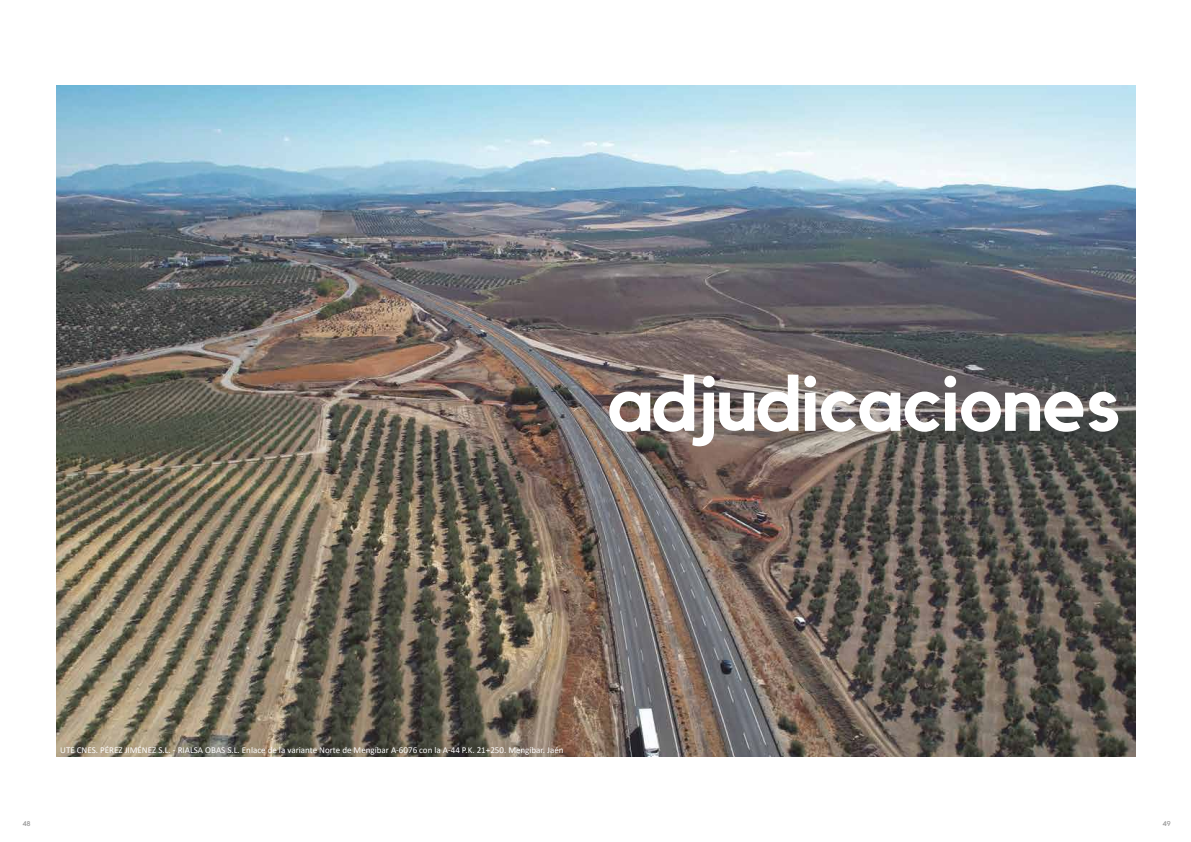
<style>
.page{position:relative;width:1191px;height:842px;background:#fff}
.page>*{position:absolute;margin:0;border:0;box-sizing:border-box;transform-origin:0 0}
.t1{font:700 77px "Kollektif";letter-spacing:-.02em;color:#fff}
.t2{font:9px "Calibri";color:#fff}
.t3{font:7px "Kollektif";color:#969696}
</style>
<div class="page">
<img style="left:57px;top:85px;width:1078px;height:672px">
<h1 class="t1" style="left:607px;top:359px;width:515px">adjudicaciones</h1>
<p class="t2" style="left:60px;top:744px;width:505px">UTE CNES. PÉREZ JIMÉNEZ S.L. - RIALSA OBAS S.L. Enlace de la variante Norte de Mengíbar A-6076 con la A-44 P.K. 21+250. Mengíbar. Jaén</p>
<p class="t3" style="left:22px;top:819px;width:10px">48</p>
<p class="t3" style="left:1162px;top:819px;width:10px">49</p>
</div>
